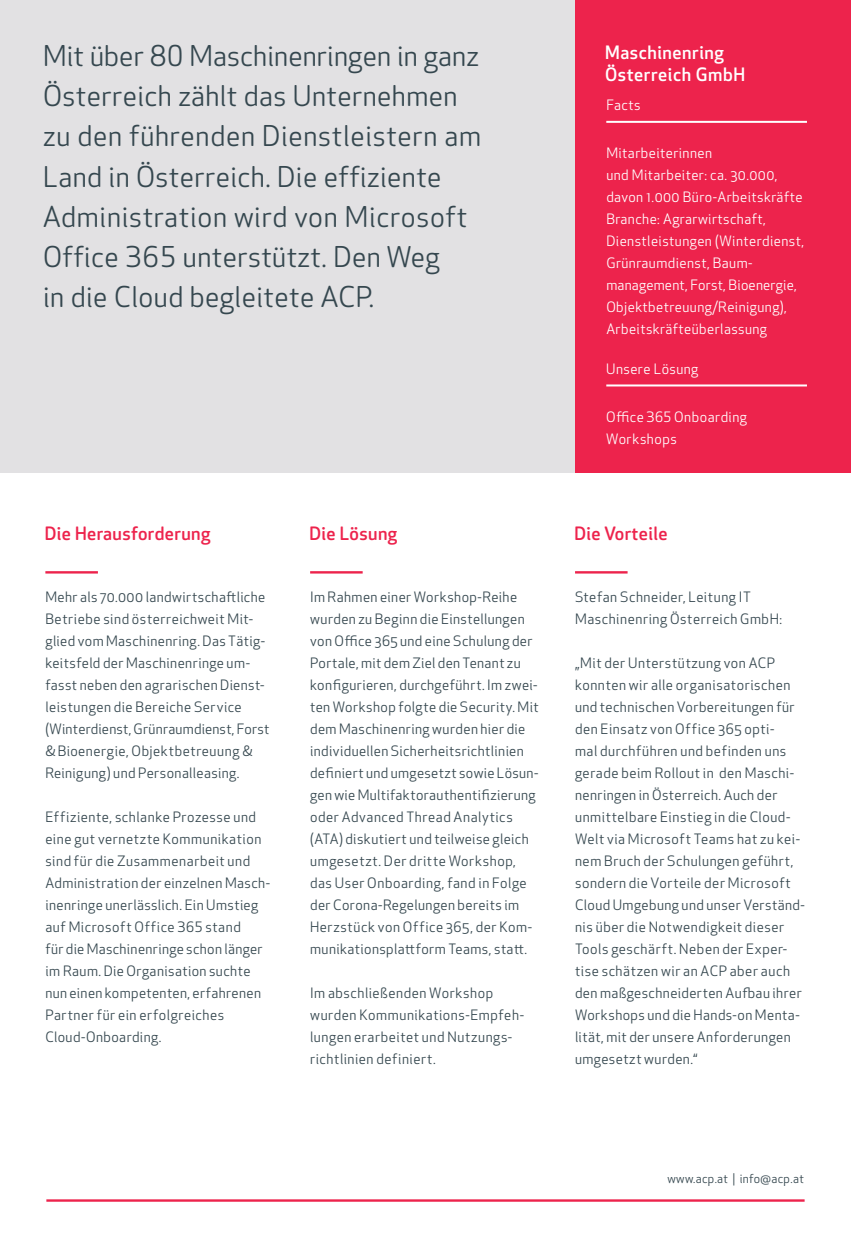
<style>
.page{position:relative;width:851px;height:1248px;background:#fff}
.page>*{position:absolute;margin:0;border:0;box-sizing:border-box;transform-origin:0 0}
.t1{font:28px/40px "Apex Rounded";letter-spacing:.015em;color:#35474f}
.t2{font:500 18px "Apex Rounded";letter-spacing:.02em;color:#ed234c}
.t3{font:500 18px/22px "Apex New";letter-spacing:.03em;color:#fff}
.t4{font:14px/22px "Apex New";letter-spacing:.035em;color:#35474f}
.t5{font:14px/22px "Apex New";letter-spacing:.03em;color:#fff}
.t6{font:12px "Apex New";letter-spacing:.03em;color:#35474f}
</style>
<div class="page">
<div style="left:0;top:0;width:584px;height:472px;background:#e2e1e3"></div>
<div style="left:575px;top:0;width:275px;height:472px;background:#ed234c"></div>
<hr style="left:46px;top:1199px;width:758px;height:2px;background:#ed234c">
<hr style="left:45px;top:571px;width:53px;height:2px;background:#ed234c">
<hr style="left:310px;top:571px;width:52px;height:2px;background:#ed234c">
<hr style="left:575px;top:571px;width:52px;height:2px;background:#ed234c">
<hr style="left:606px;top:384px;width:200px;height:2px;background:#fff">
<hr style="left:606px;top:121px;width:200px;height:2px;background:#fff">
<p class="t1" style="left:43px;top:37px;width:439px">Mit über 80 Maschinenringen in ganz Österreich zählt das Unternehmen zu den führenden Dienstleistern am Land in Österreich. Die effiziente Administration wird von Microsoft Office 365 unterstützt. Den Weg<br>in die Cloud begleitete ACP.</p>
<p class="t3" style="left:605px;top:41px;width:141px">Maschinenring<br>Österreich GmbH</p>
<p class="t5" style="left:606px;top:94px;width:36px">Facts</p>
<p class="t5" style="left:606px;top:141px;width:199px">Mitarbeiterinnen<br>und Mitarbeiter: ca. 30.000, davon 1.000 Büro-Arbeitskräfte<br>Branche: Agrarwirtschaft,<br>Dienstleistungen (Winterdienst,<br>Grünraumdienst, Baum&shy;management, Forst, Bioenergie,<br>Objektbetreuung/Reinigung),<br>Arbeitskräfteüberlassung</p>
<p class="t5" style="left:606px;top:358px;width:94px">Unsere Lösung</p>
<p class="t5" style="left:606px;top:405px;width:142px">Office 365 Onboarding<br>Workshops</p>
<p class="t2" style="left:45px;top:523px;width:167px">Die Herausforderung</p>
<p class="t2" style="left:309px;top:523px;width:89px">Die Lösung</p>
<p class="t2" style="left:574px;top:523px;width:95px">Die Vorteile</p>
<p class="t4" style="left:45px;top:586px;width:225px">Mehr als 70.000 landwirtschaftliche Betriebe sind österreichweit Mit&shy;glied vom Maschinenring. Das Tätig&shy;keitsfeld der Maschinenringe um&shy;fasst neben den agrarischen Dienst&shy;leistungen die Bereiche Service (Winterdienst, Grünraumdienst, Forst &amp; Bioenergie, Objektbetreuung &amp; Reinigung) und Personalleasing.</p>
<p class="t4" style="left:45px;top:806px;width:226px">Effiziente, schlanke Prozesse und eine gut vernetzte Kommunikation sind für die Zusammenarbeit und Administration der einzelnen Masch&shy;inenringe unerlässlich. Ein Umstieg auf Microsoft Office 365 stand<br>für die Maschinenringe schon länger im Raum. Die Organisation suchte nun einen kompetenten, erfahrenen Partner für ein erfolgreiches Cloud-Onboarding.</p>
<p class="t4" style="left:310px;top:586px;width:230px">Im Rahmen einer Workshop-Reihe wurden zu Beginn die Einstellungen von Office 365 und eine Schulung der Portale, mit dem Ziel den Tenant zu konfigurieren, durchgeführt. Im zwei&shy;ten Workshop folgte die Security. Mit dem Maschinenring wurden hier die individuellen Sicherheitsrichtlinien definiert und umgesetzt sowie Lösun&shy;gen wie Multifaktorauthentifizierung oder Advanced Thread Analytics (ATA) diskutiert und teilweise gleich umgesetzt. Der dritte Workshop, das User Onboarding, fand in Folge der Corona-Regelungen bereits im Herzstück von Office 365, der Kom&shy;munikationsplattform Teams, statt.</p>
<p class="t4" style="left:310px;top:982px;width:215px">Im abschließenden Workshop wurden Kommunikations-Empfeh&shy;lungen erarbeitet und Nutzungs&shy;richtlinien definiert.</p>
<p class="t4" style="left:575px;top:586px;width:208px">Stefan Schneider, Leitung IT<br>Maschinenring Österreich GmbH:</p>
<p class="t4" style="left:575px;top:652px;width:231px">„Mit der Unterstützung von ACP konnten wir alle organisatorischen und technischen Vorbereitungen für den Einsatz von Office 365 opti-<br>mal durchführen und befinden uns gerade beim Rollout in den Maschi&shy;nenringen in Österreich. Auch der unmittelbare Einstieg in die Cloud-Welt via Microsoft Teams hat zu kei&shy;nem Bruch der Schulungen geführt, sondern die Vorteile der Microsoft Cloud Umgebung und unser Verständ&shy;nis über die Notwendigkeit dieser Tools geschärft. Neben der Exper&shy;tise schätzen wir an ACP aber auch den maßgeschneiderten Aufbau ihrer Workshops und die Hands-on Menta&shy;lität, mit der unsere Anforderungen umgesetzt wurden.“</p>
<p class="t6" style="left:667px;top:1171px;width:138px">www.acp.at | info@acp.at</p>
</div>
